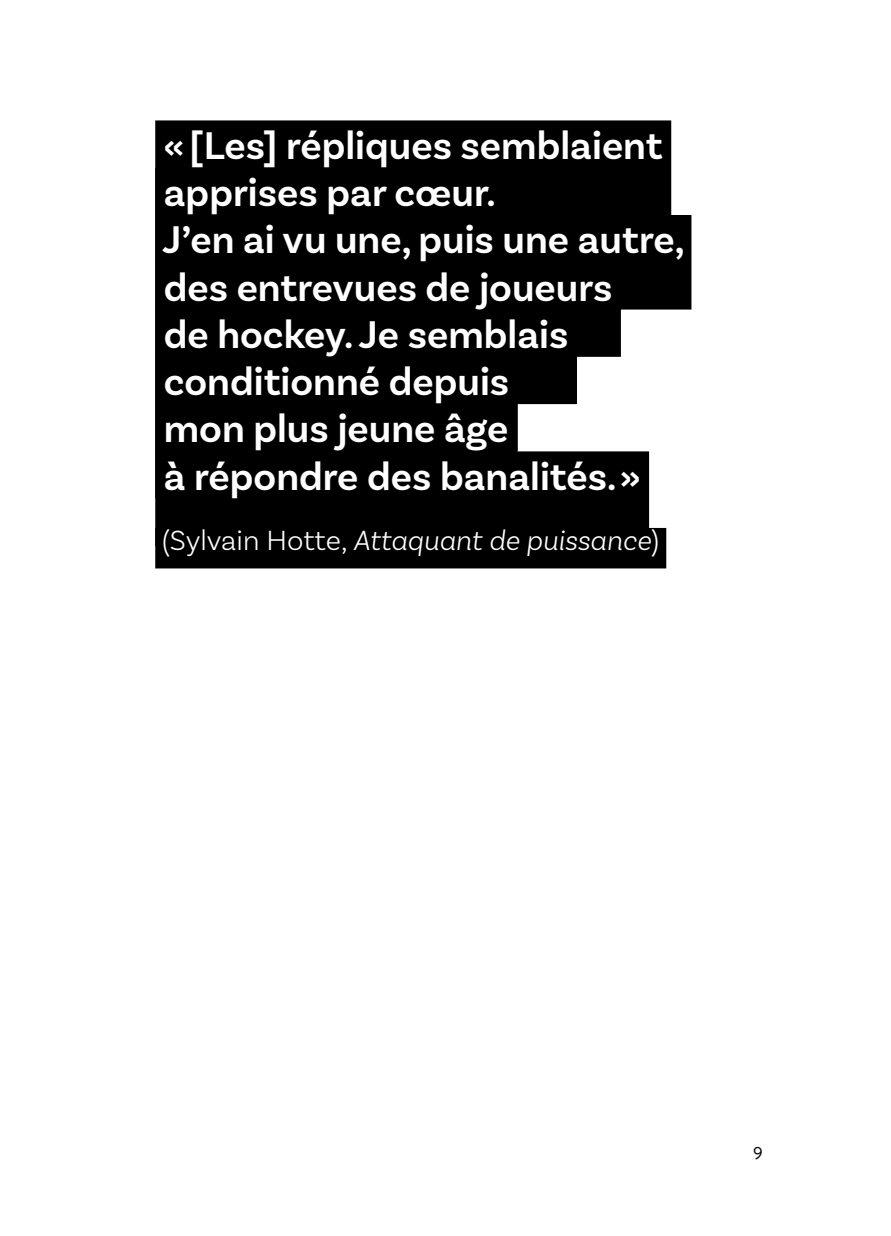
<style>
.page{position:relative;width:891px;height:1236px;background:#fff}
.page>*{position:absolute;margin:0;border:0;box-sizing:border-box;transform-origin:0 0}
.t1{font:600 40.5px/47.2px "Basic Sans";color:#fff}
.t2{font:italic 300 29.25px "Basic Sans";color:#fff}
.t3{font:18px "Soleil Lt";color:#000}
.s1{font-style:normal}
</style>
<div class="page">
<div style="left:155px;top:120px;width:516px;height:95px;background:#000"></div>
<div style="left:155px;top:215px;width:536px;height:94px;background:#000"></div>
<div style="left:155px;top:262px;width:466px;height:95px;background:#000"></div>
<div style="left:155px;top:309px;width:422px;height:95px;background:#000"></div>
<div style="left:155px;top:357px;width:363px;height:94px;background:#000"></div>
<div style="left:155px;top:451px;width:494px;height:95px;background:#000"></div>
<div style="left:155px;top:528px;width:511px;height:40px;background:#000"></div>
<p class="t1" style="left:162px;top:122px;width:524px">«[Les] répliques semblaient apprises par cœur.<br>J’en ai vu une, puis une autre, des entrevues de joueurs<br>de hockey. Je semblais conditionné depuis<br>mon plus jeune âge<br>à répondre des banalités.»</p>
<p class="t2" style="left:162px;top:523px;width:498px"><span class="s1">(Sylvain Hotte,</span> Attaquant de puissance<span class="s1">)</span></p>
<p class="t3" style="left:753px;top:1139px;width:11px">9</p>
</div>
